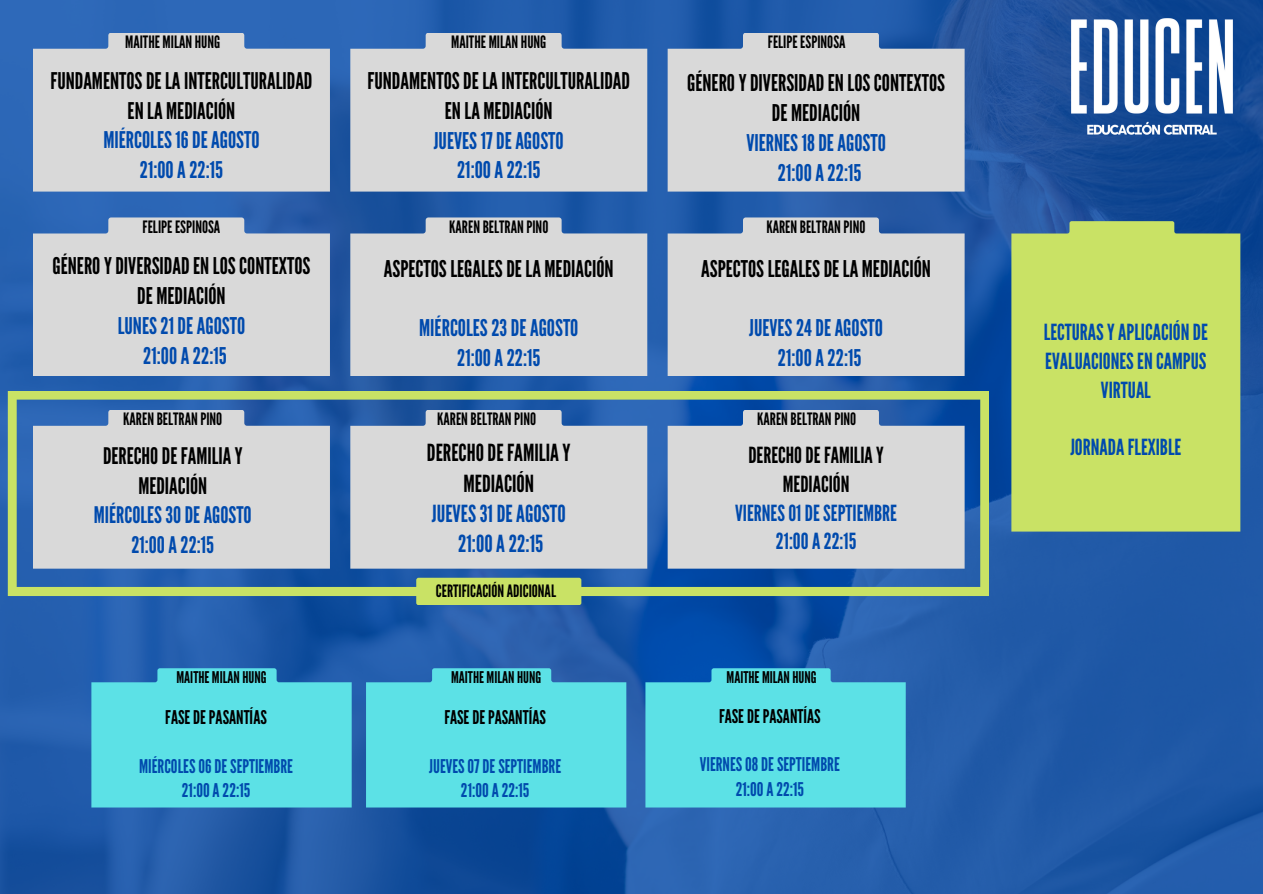
<style>
.page{position:relative;width:1263px;height:894px;background:#fff}
.page>*{position:absolute;margin:0;border:0;box-sizing:border-box;transform-origin:0 0}
.t1{font:23.55px "League Gothic";color:#004aad}
.t2{font:23.55px/30.5px "League Gothic";color:#000;text-align:center}
.t3{font:22.95px/29.7px "League Gothic";color:#000;text-align:center}
.t4{font:22.95px "League Gothic";color:#004aad}
.t5{font:22.8px "League Gothic";color:#004aad}
.t6{font:22.8px/29.5px "League Gothic";color:#000;text-align:center}
.t7{font:22.2px/28.7px "League Gothic";color:#004aad;text-align:center}
.t8{font:22.2px/28.7px "League Gothic";color:#000;text-align:center}
.t9{font:18.9px "League Gothic";color:#004aad}
.t10{font:18.9px "League Gothic";color:#000}
.t11{font:17.1px "League Gothic";color:#000}
.t12{font:16.05px "League Gothic";color:#000}
</style>
<div class="page">
<img style="left:0;top:0;width:1263px;height:893px">
<img style="left:1063px;top:11px;width:178px;height:131px">
<div style="left:33px;top:217px;width:297px;height:159px;background:#d9d9d9"></div>
<svg style="left:350px;top:217px;width:297px;height:159px;background:#ccd0d5"></svg>
<div style="left:668px;top:217px;width:297px;height:159px;background:#d9d9d9"></div>
<div style="left:1011px;top:221px;width:229px;height:310px;background:#c9e265"></div>
<div style="left:366px;top:668px;width:260px;height:139px;background:#5ce1e6"></div>
<svg style="left:645px;top:668px;width:261px;height:139px;background:#57d7e2"></svg>
<svg style="left:8px;top:390px;width:981px;height:206px;background:#abbbc3"></svg>
<div style="left:416px;top:577px;width:165px;height:28px;background:#c9e265;border-radius:2px"></div>
<div style="left:33px;top:33px;width:297px;height:158px;background:#d9d9d9"></div>
<svg style="left:350px;top:33px;width:297px;height:158px;background:#cdd1d6"></svg>
<div style="left:668px;top:33px;width:297px;height:158px;background:#d9d9d9"></div>
<svg style="left:91px;top:668px;width:261px;height:139px;background:#57d7e1"></svg>
<p class="t11" style="left:125px;top:32px;width:97px">MAITHE MILANHUNG</p>
<p class="t11" style="left:451px;top:32px;width:97px">MAITHE MILANHUNG</p>
<p class="t11" style="left:768px;top:32px;width:79px">FELIPE ESPINOSA</p>
<p class="t3" style="left:50px;top:66px;width:263px">FUNDAMENTOSDE LAINTERCULTURALIDAD<br>ENLA MEDIACIÓN</p>
<p class="t4" style="left:103px;top:127px;width:158px">MIÉRCOLES16DEAGOSTO</p>
<p class="t4" style="left:140px;top:157px;width:85px">21:00A22:15</p>
<p class="t3" style="left:367px;top:67px;width:264px">FUNDAMENTOSDE LAINTERCULTURALIDAD<br>ENLA MEDIACIÓN</p>
<p class="t4" style="left:434px;top:127px;width:131px">JUEVES17DEAGOSTO</p>
<p class="t4" style="left:457px;top:157px;width:85px">21:00A22:15</p>
<p class="t3" style="left:687px;top:69px;width:259px">GÉNEROYDIVERSIDADENLOSCONTEXTOS<br>DE MEDIACIÓN</p>
<p class="t4" style="left:746px;top:129px;width:141px">VIERNES18DEAGOSTO</p>
<p class="t4" style="left:778px;top:159px;width:85px">21:00A22:15</p>
<p class="t11" style="left:143px;top:217px;width:79px">FELIPE ESPINOSA</p>
<p class="t11" style="left:449px;top:217px;width:101px">KARENBELTRANPINO</p>
<p class="t11" style="left:766px;top:217px;width:101px">KARENBELTRANPINO</p>
<p class="t3" style="left:52px;top:252px;width:259px">GÉNEROYDIVERSIDADENLOSCONTEXTOS<br>DE MEDIACIÓN</p>
<p class="t4" style="left:118px;top:312px;width:129px">LUNES21DEAGOSTO</p>
<p class="t4" style="left:143px;top:342px;width:85px">21:00A22:15</p>
<p class="t3" style="left:384px;top:254px;width:231px">ASPECTOSLEGALESDE LA MEDIACIÓN</p>
<p class="t4" style="left:419px;top:315px;width:161px">MIÉRCOLES23DEAGOSTO</p>
<p class="t4" style="left:457px;top:344px;width:85px">21:00A22:15</p>
<p class="t3" style="left:701px;top:254px;width:231px">ASPECTOSLEGALESDE LA MEDIACIÓN</p>
<p class="t4" style="left:749px;top:315px;width:135px">JUEVES24DEAGOSTO</p>
<p class="t4" style="left:778px;top:344px;width:85px">21:00A22:15</p>
<p class="t11" style="left:123px;top:409px;width:101px">KARENBELTRANPINO</p>
<p class="t11" style="left:437px;top:409px;width:101px">KARENBELTRANPINO</p>
<p class="t11" style="left:757px;top:409px;width:101px">KARENBELTRANPINO</p>
<p class="t6" style="left:103px;top:441px;width:141px">DERECHODE FAMILIAY<br>MEDIACIÓN</p>
<p class="t5" style="left:94px;top:501px;width:159px">MIÉRCOLES30DEAGOSTO</p>
<p class="t5" style="left:131px;top:531px;width:84px">21:00A22:15</p>
<p class="t12" style="left:176px;top:667px;width:92px">MAITHE MILANHUNG</p>
<p class="t10" style="left:165px;top:705px;width:103px">FASEDEPASANTÍAS</p>
<p class="t9" style="left:139px;top:754px;width:155px">MIÉRCOLES06DESEPTIEMBRE</p>
<p class="t9" style="left:182px;top:779px;width:70px">21:00A22:15</p>
<p class="t2" style="left:427px;top:438px;width:145px">DERECHODE FAMILIAY<br>MEDIACIÓN</p>
<p class="t1" style="left:432px;top:500px;width:135px">JUEVES31DEAGOSTO</p>
<p class="t1" style="left:458px;top:530px;width:87px">21:00A22:15</p>
<p class="t11" style="left:436px;top:580px;width:122px">CERTIFICACIÓNADICIONAL</p>
<p class="t8" style="left:748px;top:441px;width:137px">DERECHODE FAMILIAY<br>MEDIACIÓN</p>
<p class="t7" style="left:735px;top:499px;width:163px">VIERNES01DESEPTIEMBRE<br>21:00A22:15</p>
<p class="t12" style="left:451px;top:667px;width:92px">MAITHE MILANHUNG</p>
<p class="t12" style="left:726px;top:667px;width:92px">MAITHE MILANHUNG</p>
<p class="t10" style="left:444px;top:705px;width:103px">FASEDEPASANTÍAS</p>
<p class="t9" style="left:429px;top:754px;width:134px">JUEVES07DESEPTIEMBRE</p>
<p class="t9" style="left:461px;top:779px;width:70px">21:00A22:15</p>
<p class="t10" style="left:719px;top:704px;width:103px">FASEDEPASANTÍAS</p>
<p class="t9" style="left:700px;top:753px;width:141px">VIERNES08DESEPTIEMBRE</p>
<p class="t9" style="left:736px;top:778px;width:70px">21:00A22:15</p>
<p class="t7" style="left:1044px;top:318px;width:166px">LECTURASYAPLICACIÓNDE<br>EVALUACIONESENCAMPUS<br>VIRTUAL</p>
<p class="t7" style="left:1070px;top:433px;width:112px">JORNADAFLEXIBLE</p>
</div>
